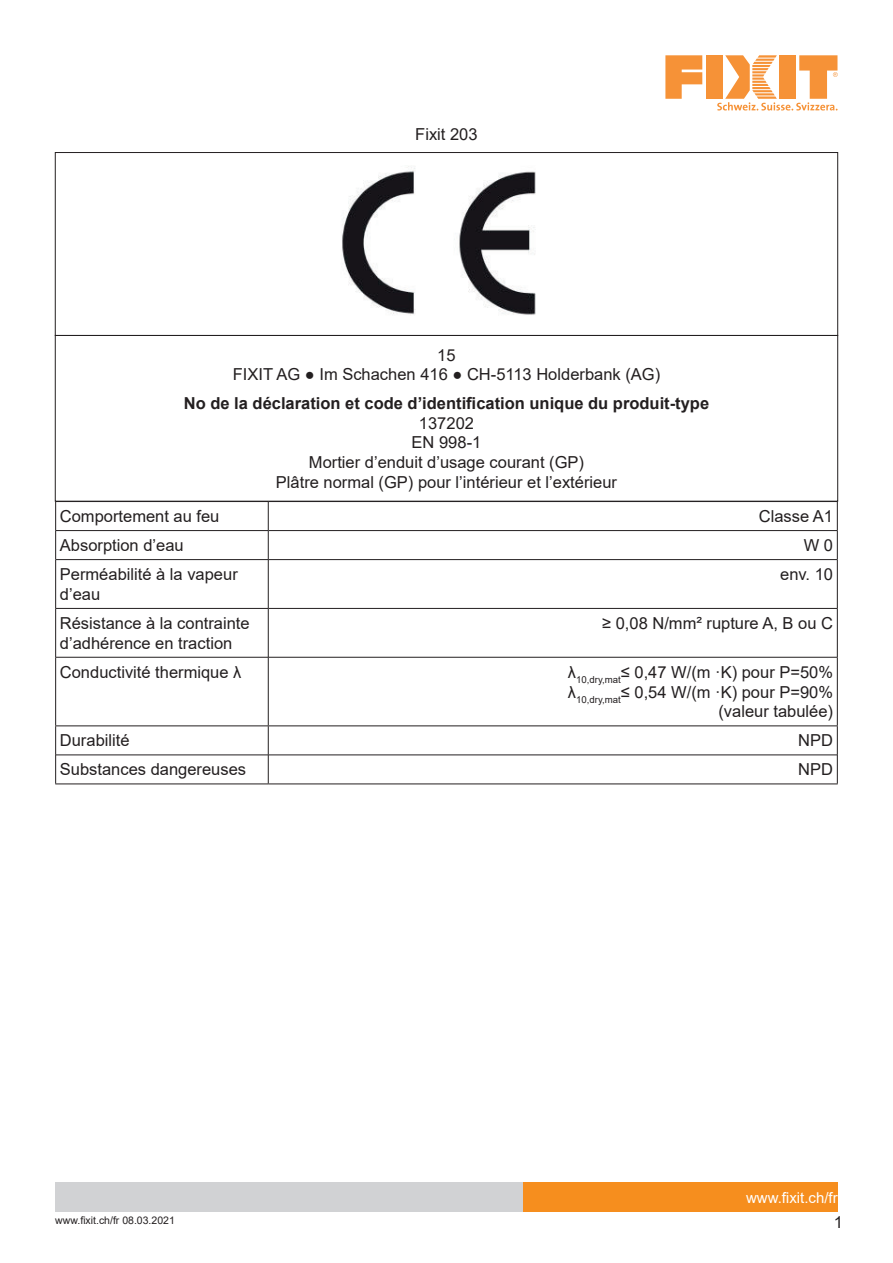
<style>
.page{position:relative;width:893px;height:1263px;background:#fff}
.page>*{position:absolute;margin:0;border:0;box-sizing:border-box;transform-origin:0 0}
.t1{font:16.5px/19.8px "Arial";color:#231f20;text-align:center}
.t2{font:700 16.5px "Arial";color:#231f20}
.t3{font:15px "Arial";color:#fff}
.t4{font:10.5px "Arial";color:#231f20}
</style>
<div class="page">
<div style="left:523px;top:1182px;width:315px;height:30px;background:#f68e1e"></div>
<div style="left:55px;top:1182px;width:468px;height:30px;background:#d1d2d4"></div>
<svg style="left:665px;top:55px;width:37px;height:44px"></svg>
<div style="left:706px;top:55px;width:16px;height:44px;background:#f69237"></div>
<svg style="left:717px;top:55px;width:121px;height:56px"></svg>
<img style="left:342px;top:166px;width:194px;height:149px">
<div style="left:55px;top:152px;width:783px;height:184px;border:1px solid #231f20"></div>
<div style="left:55px;top:335px;width:783px;height:166px;border:1px solid #231f20"></div>
<hr style="left:55px;top:501px;width:213px;height:1px;background:#231f20">
<hr style="left:268px;top:501px;width:570px;height:1px;background:#231f20">
<hr style="left:55px;top:530px;width:213px;height:1px;background:#231f20">
<svg style="left:55px;top:502px;width:1px;height:58px"></svg>
<hr style="left:268px;top:530px;width:570px;height:1px;background:#231f20">
<svg style="left:268px;top:502px;width:1px;height:57px"></svg>
<svg style="left:837px;top:502px;width:1px;height:58px"></svg>
<hr style="left:55px;top:560px;width:1px;height:48px;background:#231f20">
<hr style="left:268px;top:560px;width:1px;height:48px;background:#231f20">
<hr style="left:837px;top:560px;width:1px;height:48px;background:#231f20">
<hr style="left:55px;top:608px;width:213px;height:1px;background:#231f20">
<hr style="left:55px;top:609px;width:1px;height:48px;background:#231f20">
<hr style="left:268px;top:608px;width:570px;height:1px;background:#231f20">
<hr style="left:268px;top:609px;width:1px;height:48px;background:#231f20">
<hr style="left:837px;top:609px;width:1px;height:48px;background:#231f20">
<hr style="left:55px;top:657px;width:1px;height:68px;background:#231f20">
<hr style="left:268px;top:657px;width:1px;height:68px;background:#231f20">
<hr style="left:837px;top:657px;width:1px;height:68px;background:#231f20">
<hr style="left:55px;top:725px;width:213px;height:1px;background:#231f20">
<hr style="left:268px;top:725px;width:570px;height:1px;background:#231f20">
<svg style="left:55px;top:726px;width:1px;height:57px"></svg>
<svg style="left:268px;top:726px;width:1px;height:57px"></svg>
<svg style="left:837px;top:726px;width:1px;height:57px"></svg>
<hr style="left:55px;top:783px;width:213px;height:1px;background:#231f20">
<hr style="left:268px;top:783px;width:570px;height:1px;background:#231f20">
<hr style="left:56px;top:559px;width:212px;height:1px;background:#231f20">
<hr style="left:268px;top:559px;width:569px;height:1px;background:#231f20">
<hr style="left:56px;top:657px;width:212px;height:1px;background:#231f20">
<hr style="left:268px;top:657px;width:569px;height:1px;background:#231f20">
<hr style="left:56px;top:755px;width:212px;height:1px;background:#231f20">
<hr style="left:268px;top:755px;width:569px;height:1px;background:#231f20">
<p class="t1" style="left:415px;top:124px;width:64px">Fixit 203</p>
<p class="t1" style="left:233px;top:345px;width:429px">15<br>FIXIT AG ● Im Schachen 416 ● CH-5113 Holderbank (AG)</p>
<p class="t2" style="left:184px;top:391px;width:527px">No de la déclaration et code d’identification unique du produit-type</p>
<p class="t1" style="left:276px;top:413px;width:343px">137202<br>EN 998-1<br>Mortier d’enduit d’usage courant (GP)<br>Plâtre normal (GP) pour l’intérieur et l’extérieur</p>
<p class="t1" style="left:60px;top:506px;width:161px">Comportement au feu</p>
<p class="t1" style="left:759px;top:506px;width:76px">Classe A1</p>
<p class="t1" style="left:60px;top:535px;width:125px">Absorption d’eau</p>
<p class="t1" style="left:804px;top:535px;width:31px">W 0</p>
<p class="t1" style="left:60px;top:564px;width:179px;text-align:left">Perméabilité à la vapeur d’eau</p>
<p class="t1" style="left:780px;top:564px;width:54px">env. 10</p>
<p class="t1" style="left:60px;top:613px;width:191px;text-align:left">Résistance à la contrainte d’adhérence en traction</p>
<p class="t1" style="left:602px;top:613px;width:232px">≥ 0,08 N/mm² rupture A, B ou C</p>
<p class="t1" style="left:60px;top:662px;width:183px">Conductivité thermique λ</p>
<p class="t1" style="left:568px;top:662px;width:267px;text-align:right">λ<sub>10,dry,mat</sub>≤ 0,47 W/(m ·K) pour P=50% λ<sub>10,dry,mat</sub>≤ 0,54 W/(m ·K) pour P=90% (valeur tabulée)</p>
<p class="t1" style="left:60px;top:731px;width:71px">Durabilité</p>
<p class="t1" style="left:798px;top:731px;width:36px">NPD</p>
<p class="t1" style="left:60px;top:760px;width:188px">Substances dangereuses</p>
<p class="t1" style="left:798px;top:760px;width:36px">NPD</p>
<p class="t4" style="left:55px;top:1213px;width:121px">www.fixit.ch/fr 08.03.2021</p>
<p class="t3" style="left:746px;top:1187px;width:93px">www.fixit.ch/fr</p>
<p class="t1" style="left:834px;top:1212px;width:11px">1</p>
</div>
